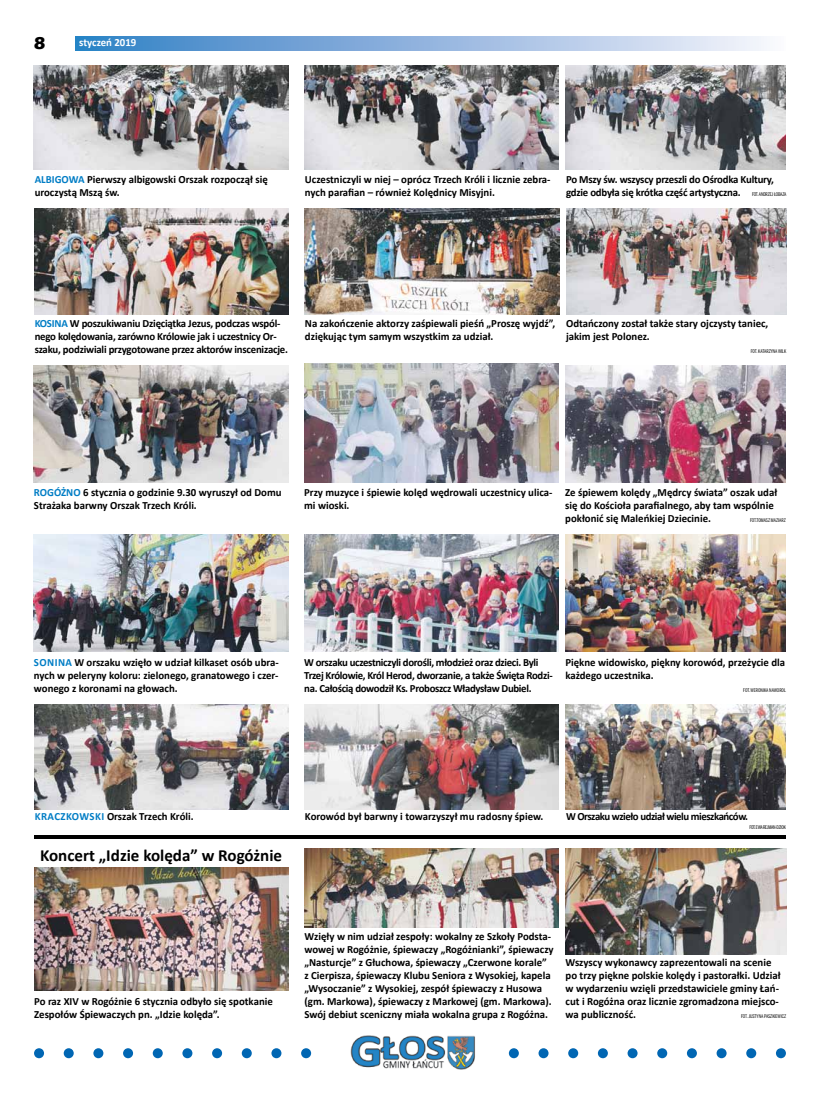
<style>
.page{position:relative;width:820px;height:1106px;background:#fff}
.page>*{position:absolute;margin:0;border:0;box-sizing:border-box;transform-origin:0 0}
.t1{font:700 18px "Eras ITC";color:#000}
.t2{font:700 17px "Calibri";color:#000}
.t3{font:700 11px/13px "Calibri";color:#000}
.t4{font:700 11px/13px "Calibri";letter-spacing:-.02em;color:#000}
.t5{font:700 11px/13px "Calibri";letter-spacing:-.03em;color:#000}
.t6{font:700 11px "Calibri";letter-spacing:-.04em;color:#000}
.t7{font:700 11px "Calibri";color:#fff}
.t8{font:5px "Benton Sans Comp CE";letter-spacing:-.005em;color:#000}
.t9{font:5px "Benton Sans Comp CE";letter-spacing:-.04em;color:#000}
.s1{color:#007dc5}
.s2{font-family:"Benton Sans Comp CE";font-weight:400;font-size:5px}
</style>
<div class="page">
<svg style="left:76px;top:37px;width:688px;height:13px;background:#90b6de"></svg>
<svg style="left:34px;top:1048px;width:751px;height:10px"></svg>
<div style="left:324px;top:1029px;width:171px;height:40px;background:#fff"></div>
<img style="left:350px;top:1035px;width:125px;height:34px">
<img style="left:34px;top:65px;width:254px;height:105px">
<img style="left:304px;top:65px;width:254px;height:105px">
<img style="left:565px;top:65px;width:220px;height:105px">
<img style="left:35px;top:208px;width:254px;height:106px">
<img style="left:305px;top:208px;width:254px;height:106px">
<img style="left:566px;top:208px;width:220px;height:106px">
<img style="left:34px;top:365px;width:254px;height:118px">
<img style="left:304px;top:363px;width:254px;height:120px">
<img style="left:565px;top:365px;width:220px;height:118px">
<img style="left:34px;top:534px;width:254px;height:118px">
<img style="left:304px;top:534px;width:254px;height:118px">
<img style="left:565px;top:534px;width:220px;height:118px">
<hr style="left:34px;top:835px;width:751px;height:3px;background:#000">
<img style="left:34px;top:867px;width:254px;height:123px">
<img style="left:304px;top:848px;width:254px;height:79px">
<img style="left:565px;top:848px;width:220px;height:106px">
<img style="left:34px;top:705px;width:254px;height:104px">
<img style="left:304px;top:705px;width:254px;height:104px">
<img style="left:565px;top:705px;width:220px;height:104px">
<h1 class="t1" style="left:34px;top:33px;width:13px">8</h1>
<p class="t7" style="left:79px;top:35px;width:58px">styczeń 2019</p>
<p class="t3" style="left:35px;top:173px;width:234px"><span class="s1">ALBIGOWA</span> Pierwszy albigowski Orszak rozpoczął się uroczystą Mszą św.</p>
<p class="t3" style="left:305px;top:173px;width:247px">Uczestniczyli w niej – oprócz Trzech Króli i licznie zebra&shy;nych parafian – również Kolędnicy Misyjni.</p>
<p class="t4" style="left:566px;top:173px;width:222px">Po Mszy św. wszyscy przeszli do Ośrodka Kultury, gdzie odbyła się krótka część artystyczna. <span class="s2">FOT. ANDRZEJ ŁOBAZA</span></p>
<p class="t4" style="left:35px;top:316px;width:255px"><span class="s1">KOSINA</span> W poszukiwaniu Dzięciątka Jezus, podczas wspól&shy;nego kolędowania, zarówno Królowie jak i uczestnicy Or&shy;szaku, podziwiali przygotowane przez aktorów inscenizacje.</p>
<p class="t3" style="left:305px;top:316px;width:252px">Na zakończenie aktorzy zaśpiewali pieśń „Proszę wyjdź”, dziękując tym samym wszystkim za udział.</p>
<p class="t3" style="left:566px;top:316px;width:204px">Odtańczony został także stary ojczysty taniec, jakim jest Polonez.</p>
<p class="t8" style="left:750px;top:348px;width:37px">FOT. KATARZYNA WILK</p>
<p class="t3" style="left:34px;top:486px;width:249px"><span class="s1">ROGÓŻNO</span> 6 stycznia o godzinie 9.30 wyruszył od Domu<br>Strażaka barwny Orszak Trzech Króli.</p>
<p class="t3" style="left:304px;top:486px;width:250px">Przy muzyce i śpiewie kolęd wędrowali uczestnicy ulica&shy;mi wioski.</p>
<p class="t3" style="left:565px;top:486px;width:213px">Ze śpiewem kolędy „Mędrcy świata” oszak udał się do Kościoła parafialnego, aby tam wspólnie pokłonić się Maleńkiej Dziecinie.</p>
<p class="t8" style="left:749px;top:517px;width:37px">FOT.TOMASZ MAZIARZ</p>
<p class="t3" style="left:34px;top:655px;width:246px;text-align:justify"><span class="s1">SONINA</span> W orszaku wzięło w udział kilkaset osób ubra&shy;nych w peleryny koloru: zielonego, granatowego i czer&shy;wonego z koronami na głowach.</p>
<p class="t5" style="left:304px;top:655px;width:250px">W orszaku uczestniczyli dorośli, młodzież oraz dzieci. Byli<br>Trzej Królowie, Król Herod, dworzanie, a także Święta Rodzi&shy;na. Całością dowodził Ks. Proboszcz Władysław Dubiel.</p>
<p class="t3" style="left:565px;top:655px;width:221px">Piękne widowisko, piękny korowód, przeżycie dla każdego uczestnika.</p>
<p class="t8" style="left:743px;top:687px;width:44px">FOT. WERONIKA NAWOROL</p>
<p class="t3" style="left:35px;top:809px;width:160px"><span class="s1">KRACZKOWSKI</span> Orszak Trzech Króli.</p>
<p class="t3" style="left:305px;top:809px;width:240px">Korowód był barwny i towarzyszył mu radosny śpiew.</p>
<p class="t6" style="left:566px;top:808px;width:183px">W Orszaku wzieło udział wielu mieszkańców.</p>
<h2 class="t2" style="left:40px;top:843px;width:243px">Koncert „Idzie kolęda” w Rogóżnie</h2>
<p class="t9" style="left:749px;top:824px;width:38px">FOT. EWA REJMAN-DZIOK</p>
<p class="t3" style="left:34px;top:994px;width:240px">Po raz XIV w Rogóżnie 6 stycznia odbyło się spotkanie<br>Zespołów Śpiewaczych pn. „Idzie kolęda”.</p>
<p class="t3" style="left:304px;top:929px;width:250px">Wzięły w nim udział zespoły: wokalny ze Szkoły Podsta&shy;wowej w Rogóżnie, śpiewaczy „Rogóżnianki”, śpiewaczy „Nasturcje” z Głuchowa, śpiewaczy „Czerwone korale” z Cierpisza, śpiewaczy Klubu Seniora z Wysokiej, kapela „Wysoczanie” z Wysokiej, zespół śpiewaczy z Husowa (gm. Markowa), śpiewaczy z Markowej (gm. Markowa).<br>Swój debiut sceniczny miała wokalna grupa z Rogóżna.</p>
<p class="t3" style="left:565px;top:955px;width:216px">Wszyscy wykonawcy zaprezentowali na scenie po trzy piękne polskie kolędy i pastorałki. Udział w wydarzeniu wzięli przedstawiciele gminy Łań&shy;cut i Rogóżna oraz licznie zgromadzona miejsco&shy;wa publiczność.</p>
<p class="t8" style="left:740px;top:1013px;width:46px">FOT. JUSTYNA PASZKIEWICZ</p>
</div>
